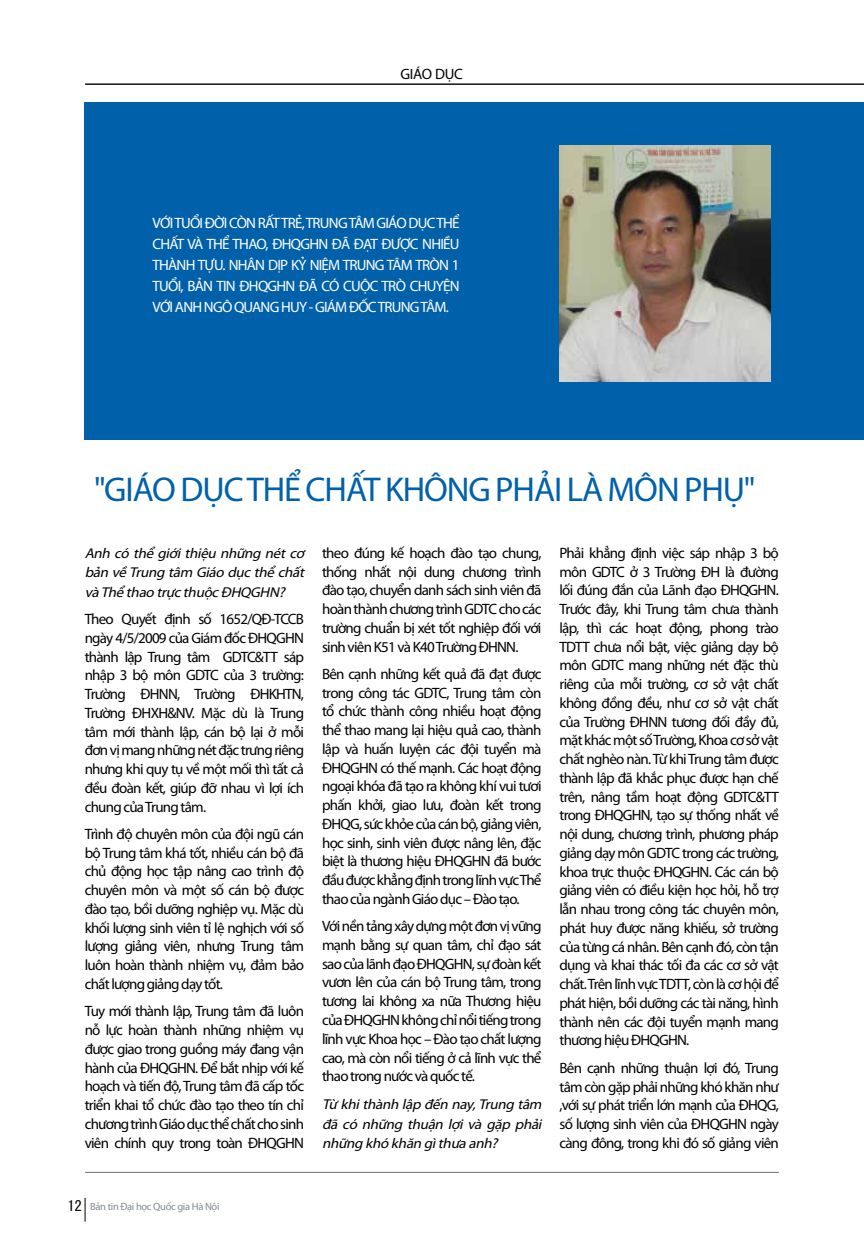
<style>
.page{position:relative;width:864px;height:1242px;background:#fff}
.page>*{position:absolute;margin:0;border:0;box-sizing:border-box;transform-origin:0 0}
.t1{font:34.5px "Myriad Pro";letter-spacing:-.03em;color:#0061aa}
.t2{font:15px/18.8px "Myriad Pro";letter-spacing:-.05em;color:#000;text-align:justify}
.t3{font:15px "Myriad Pro";letter-spacing:-.05em;color:#fff}
.t4{font:italic 14.25px/19.5px "Myriad Pro";letter-spacing:-.065em;color:#000;text-align:justify;scale:1.05 1}
.t5{font:10.5px "Myriad Pro";letter-spacing:-.03em;color:#828b92}
.s1{font-family:"MS Gothic";font-size:14.25px;color:#000}
</style>
<div class="page">
<div style="left:85px;top:102px;width:778px;height:338px;background:#0061aa"></div>
<img style="left:559px;top:146px;width:210px;height:236px">
<hr style="left:85px;top:1172px;width:693px;height:1px;background:#6d6e71">
<svg style="left:85px;top:1198px;width:1px;height:23px"></svg>
<hr style="left:85px;top:84px;width:778px;height:1px;background:#0a0a0b">
<p class="t2" style="left:400px;top:64px;width:9px">GIÁO</p>
<p class="t2" style="left:435px;top:64px;width:19px">DỤC</p>
<p class="t3" style="left:152px;top:214px;width:30px">VỚI TUỔI</p>
<p class="t3" style="left:205px;top:214px;width:34px">ĐỜI CÒN</p>
<p class="t3" style="left:258px;top:214px;width:58px">RẤTTRẺ, TRUNG</p>
<p class="t3" style="left:348px;top:214px;width:10px">TÂM</p>
<p class="t3" style="left:376px;top:214px;width:9px">GIÁO</p>
<p class="t3" style="left:408px;top:214px;width:37px">DỤCTHỂ</p>
<p class="t3" style="left:152px;top:235px;width:9px">CHẤT</p>
<p class="t3" style="left:187px;top:235px;width:123px">VÀ THỂ THAO, ĐHQGHN</p>
<p class="t3" style="left:332px;top:235px;width:69px">ĐÃ ĐẠT ĐƯỢC</p>
<p class="t3" style="left:422px;top:235px;width:9px">NHIỀU</p>
<p class="t3" style="left:152px;top:256px;width:10px">THÀNH</p>
<p class="t3" style="left:198px;top:256px;width:41px">TỰU . NHÂN</p>
<p class="t3" style="left:268px;top:256px;width:50px">DỊP KỶ NIỆM</p>
<p class="t3" style="left:342px;top:256px;width:10px">TRUNG</p>
<p class="t3" style="left:387px;top:256px;width:10px">TÂM</p>
<p class="t3" style="left:415px;top:256px;width:10px">TRÒN</p>
<p class="t3" style="left:452px;top:256px;width:9px">1</p>
<p class="t3" style="left:152px;top:277px;width:8px">TUỔI</p>
<p class="t3" style="left:180px;top:277px;width:16px">, BẢN</p>
<p class="t3" style="left:216px;top:277px;width:61px">TIN ĐHQGHN</p>
<p class="t3" style="left:299px;top:277px;width:54px">ĐÃCÓ CUỘC</p>
<p class="t3" style="left:381px;top:277px;width:9px">TRÒ</p>
<p class="t3" style="left:409px;top:277px;width:10px">CHUYỆN</p>
<p class="t3" style="left:152px;top:298px;width:138px">VỚI ANH NGÔ QUANG HUY</p>
<p class="t3" style="left:309px;top:298px;width:15px">- GIÁM</p>
<p class="t3" style="left:349px;top:298px;width:38px">ĐỐC TRUNG</p>
<p class="t3" style="left:420px;top:298px;width:30px">TÂM .</p>
<h1 class="t1" style="left:94px;top:468px;width:662px">"Giáo dục thể chất không phải là môn phụ"</h1>
<p class="t4" style="left:85px;top:543px;width:214px">Anh có thểgiớithiệu những nétcơ bản vềTrung tâm Giáo dụcthểchất vàThểthao trựcthuộcĐHQGHN</p>
<p class="t4" style="left:278px;top:582px;width:11px">?</p>
<p class="t2" style="left:85px;top:609px;width:221px;text-align:left">Theo Quyết định số 1652/QĐ-TCCB ngày 4/5/2009 của Giám đốc ĐHQGHN thành lập Trung tâm GDTC&amp;TT sáp nhập 3 bộ môn GDTC của 3 trường:<br>Trường ĐHNN, Trường ĐHKHTN,<br>Trường ĐHXH&amp;NV. Mặc dù là Trung tâm mới thành lập, cán bộ lại ở mỗi đơn vị mang những nét đặc trưng riêng nhưng khi quy tụ về một mối thì tất cả đều đoàn kết, giúp đỡ nhau vì lợi ích chung của Trung tâm.</p>
<p class="t2" style="left:85px;top:824px;width:221px">Trình độ chuyên môn của đội ngũ cán bộ Trung tâm khá tốt, nhiều cán bộ đã chủ động học tập nâng cao trình độ chuyên môn và một số cán bộ được đào tạo, bồi dưỡng nghiệp vụ. Mặc dù khối lượng sinh viên tỉ lệ nghịch với số lượng giảng viên, nhưng Trung tâm luôn hoàn thành nhiệm vụ, đảm bảo chất lượng giảng dạy tốt.</p>
<p class="t2" style="left:85px;top:1001px;width:221px">Tuy mới thành lập, Trung tâm đã luôn nỗ lực hoàn thành những nhiệm vụ được giao trong guồng máy đang vận hành của ĐHQGHN. Để bắt nhịp với kế hoạch và tiến độ, Trung tâm đã cấp tốc triển khai tổ chức đào tạo theo tín chỉ chương trình Giáo dục thể chất cho sinh viên chính quy trong toàn ĐHQGHN</p>
<p class="t2" style="left:322px;top:543px;width:221px">theo đúng kế hoạch đào tạo chung, thống nhất nội dung chương trình đào tạo, chuyển danh sách sinh viên đã hoàn thành chương trình GDTC cho các trường chuẩn bị xét tốt nghiệp đối với sinh viên K51 và K40 Trường ĐHNN .</p>
<p class="t2" style="left:322px;top:664px;width:221px">Bên cạnh những kết quả đã đạt được trong công tác GDTC, Trung tâm còn tổ chức thành công nhiều hoạt động thể thao mang lại hiệu quả cao, thành lập và huấn luyện các đội tuyển mà ĐHQGHN</p>
<p class="t2" style="left:322px;top:758px;width:221px;text-indent:58px">có thế mạnh. Các hoạt động ngoại khóa đã tạo ra không khí vui tươi phấn khởi, giao lưu, đoàn kết trong ĐHQG, sức khỏe của cán bộ, giảng viên, học sinh, sinh viên được nâng lên, đặc biệt là thương hiệu ĐHQGHN</p>
<p class="t2" style="left:322px;top:851px;width:221px;text-indent:172px">đã bước đầu được khẳng định trong lĩnh vực Thể thao của ngành Giáo dục – Đào tạo.</p>
<p class="t2" style="left:322px;top:916px;width:221px">Với nền tảng xây dựng một đơn vị vững mạnh bằng sự quan tâm, chỉ đạo sát sao của lãnh đạo ĐHQGHN, sự đoàn kết vươn lên của cán bộ Trung tâm, trong tương lai không xa nữa Thương hiệu của ĐHQGHN</p>
<p class="t2" style="left:322px;top:1010px;width:221px;text-indent:79px">không chỉ nổi tiếng trong lĩnh vực Khoa học – Đào tạo chất lượng cao, mà còn nổi tiếng ở cả lĩnh vực thể thao trong nước và quốc tế.</p>
<p class="t4" style="left:322px;top:1094px;width:214px">Từ khithành lập đến nay,Trung tâm đã có những thuận lợi và gặp phải những khó khăn gìthưaanh?</p>
<p class="t2" style="left:559px;top:543px;width:221px">Phải khẳng định việc sáp nhập 3 bộ môn GDTC ở 3 Trường ĐH là đường lối đúng đắn của Lãnh đạo ĐHQGHN.<br>Trước đây, khi Trung tâm chưa thành lập, thì các hoạt động, phong trào TDTT chưa nổi bật, việc giảng dạy bộ môn GDTC mang những nét đặc thù riêng của mỗi trường, cơ sở vật chất không đồng đều, như cơ sở vật chất của Trường ĐHNN</p>
<p class="t2" style="left:559px;top:712px;width:221px;text-align:left;text-indent:112px">tương đối đầy đủ, mặt khác một số Trường, Khoa cơ sở vật chất nghèo nàn. Từ khi Trung tâm được thành lập đã khắc phục được hạn chế trên, nâng tầm hoạt động GDTC&amp;TT trong ĐHQGHN, tạo sự thống nhất về nội dung, chương trình, phương pháp giảng dạy môn GDTC trong các trường, khoa trực thuộc ĐHQGHN . Các cán bộ giảng viên có điều kiện học hỏi, hỗ trợ lẫn nhau trong công tác chuyên môn, phát huy được năng khiếu, sở trường của từng cá nhân. Bên cạnh đó, còn tận dụng và khai thác tối đa các cơ sở vật chất. Trên lĩnh vực TDTT, còn là cơ hội để phát hiện, bồi dưỡng các tài năng, hình thành nên các đội tuyển mạnh mang thương hiệu ĐHQGHN.</p>
<p class="t2" style="left:559px;top:1058px;width:221px">Bên cạnh những thuận lợi đó, Trung tâm còn gặp phải những khó khăn như ,với sự phát triển lớn mạnh của ĐHQG, số lượng sinh viên của ĐHQGHN</p>
<p class="t2" style="left:559px;top:1114px;width:221px;text-align:right">ngày<br>càng đông, trong khi đó số giảng viên</p>
<p class="t5" style="left:67px;top:1199px;width:153px"><span class="s1">12</span> Bản tin Đại học Quốc gia Hà Nội</p>
</div>
